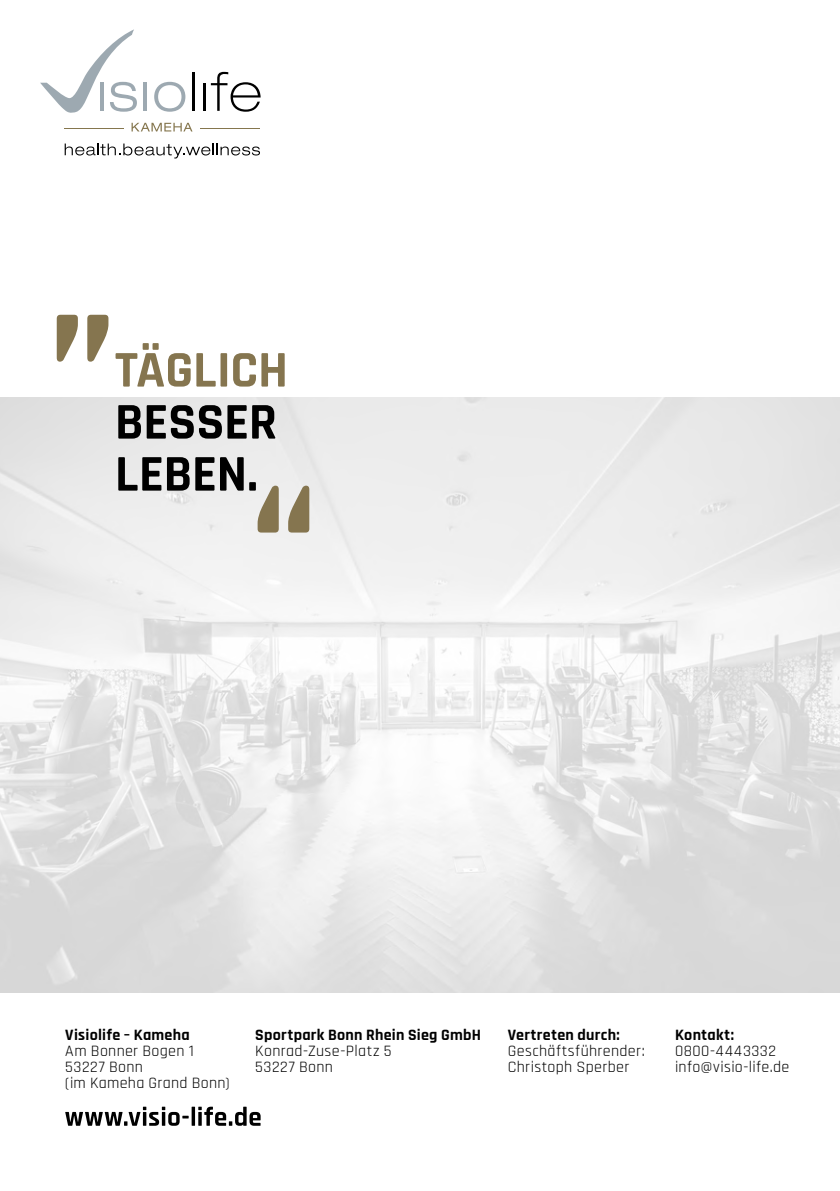
<style>
.page{position:relative;width:840px;height:1191px;background:#fff}
.page>*{position:absolute;margin:0;border:0;box-sizing:border-box;transform-origin:0 0}
.t1{font:700 52px/52px "Rajdhani";letter-spacing:-.005em;color:#000}
.t2{font:700 52px "Rajdhani";letter-spacing:-.005em;color:#85754f}
.t3{font:16px/16px "Rajdhani";letter-spacing:.02em;color:#000}
.t4{font:700 16px "Rajdhani";letter-spacing:.015em;color:#000}
</style>
<div class="page">
<svg style="left:65px;top:1106px;width:195px;height:19px"></svg>
<img style="left:0;top:397px;width:839px;height:595px">
<svg style="left:57px;top:315px;width:51px;height:47px"></svg>
<svg style="left:257px;top:485px;width:52px;height:47px"></svg>
<svg style="left:65px;top:143px;width:195px;height:15px"></svg>
<hr style="left:143px;top:83px;width:4px;height:28px;background:#9da9b1">
<svg style="left:154px;top:82px;width:31px;height:30px"></svg>
<hr style="left:193px;top:72px;width:2px;height:39px;background:#000">
<hr style="left:203px;top:83px;width:3px;height:28px;background:#000">
<svg style="left:211px;top:72px;width:49px;height:40px"></svg>
<svg style="left:40px;top:29px;width:97px;height:84px"></svg>
<svg style="left:131px;top:123px;width:61px;height:8px"></svg>
<hr style="left:65px;top:128px;width:59px;height:1px;background:#85764e">
<hr style="left:200px;top:128px;width:59px;height:1px;background:#85764e">
<h1 class="t2" style="left:115px;top:338px;width:174px">TÄGLICH</h1>
<h1 class="t1" style="left:115px;top:397px;width:164px">BESSER<br>LEBEN.</h1>
<p class="t4" style="left:65px;top:1024px;width:126px">Visiolife – Kameha</p>
<p class="t3" style="left:65px;top:1043px;width:166px">Am Bonner Bogen 1<br>53227 Bonn<br>(im Kameha Grand Bonn)</p>
<p class="t4" style="left:255px;top:1024px;width:227px">Sportpark Bonn Rhein Sieg GmbH</p>
<p class="t3" style="left:255px;top:1043px;width:138px">Konrad-Zuse-Platz 5<br>53227 Bonn</p>
<p class="t4" style="left:507px;top:1024px;width:113px">Vertreten durch:</p>
<p class="t3" style="left:507px;top:1043px;width:138px">Geschäftsführender:<br>Christoph Sperber</p>
<p class="t4" style="left:674px;top:1024px;width:60px">Kontakt:</p>
<p class="t3" style="left:674px;top:1043px;width:116px">0800-4443332 info@visio-life.de</p>
</div>
